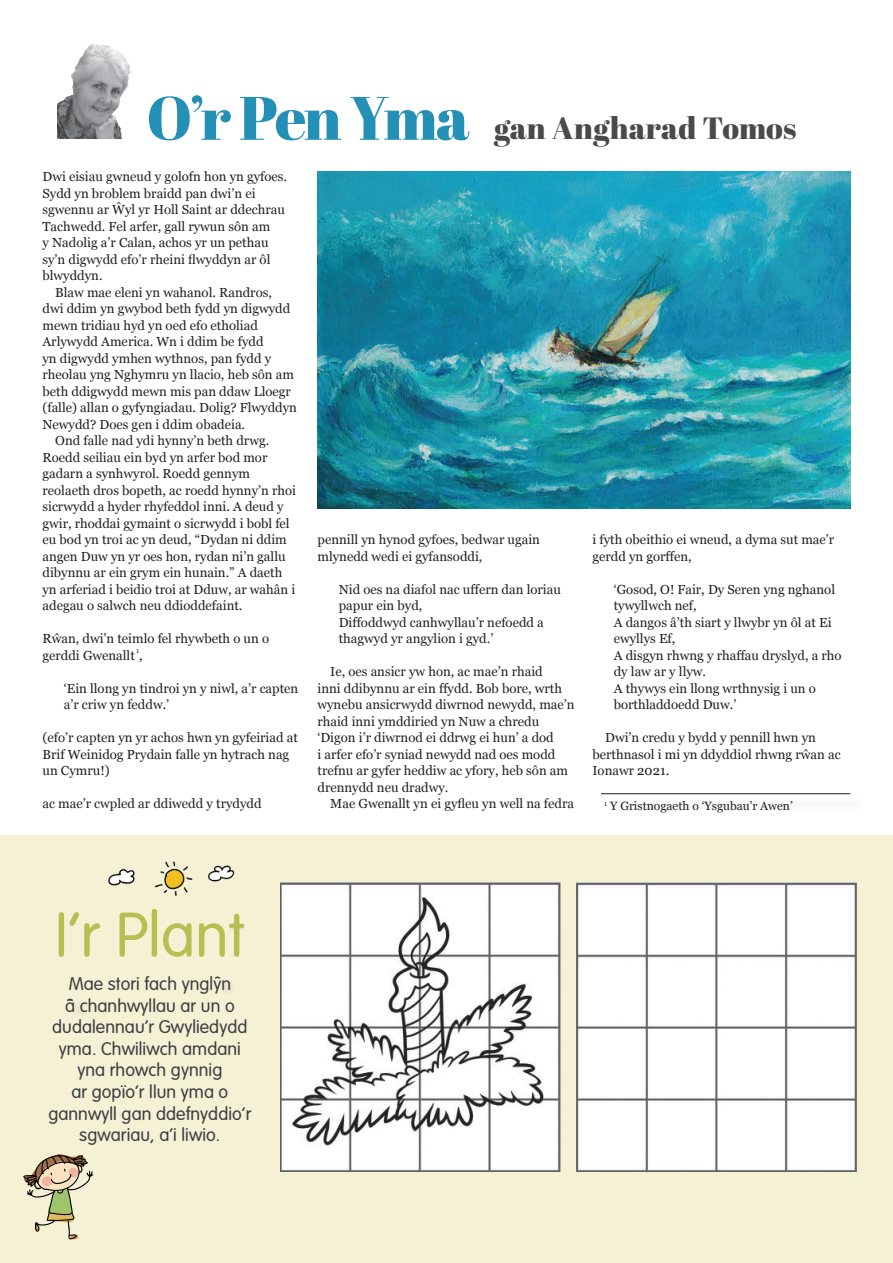
<style>
.page{position:relative;width:893px;height:1263px;background:#fff}
.page>*{position:absolute;margin:0;border:0;box-sizing:border-box;transform-origin:0 0}
.t1{font:300 61.5px "VAG Rounded";letter-spacing:.005em;color:#b5bf52}
.t2{font:30.75px "Abril Fatface";letter-spacing:.005em;color:#494a4b}
.t3{font:300 18px/21.6px "VAG Rounded";letter-spacing:.005em;color:#3c3f41;text-align:center}
.t4{font:13.2px/16.5px "Georgia";color:#231f20}
.t5{font:12px "Georgia";color:#231f20}
.t6{font:7.05px "Georgia";color:#231f20}
.s1{font-size:61.2px;color:#2590b6}
</style>
<div class="page">
<div style="left:0;top:835px;width:893px;height:428px;background:#f5f1d4"></div>
<img style="left:57px;top:44px;width:75px;height:95px">
<img style="left:317px;top:171px;width:533px;height:338px">
<div style="left:605px;top:796px;width:262px;height:16px;background:#fbfbfb"></div>
<hr style="left:601px;top:793px;width:249px;height:1px;background:#231f20">
<img style="left:576px;top:883px;width:281px;height:289px">
<img style="left:108px;top:861px;width:127px;height:35px">
<svg style="left:23px;top:1154px;width:71px;height:86px"></svg>
<img style="left:280px;top:883px;width:281px;height:289px">
<div style="left:71px;top:1001px;width:20px;height:18px;background:#f1edd1"></div>
<svg style="left:67px;top:998px;width:6px;height:3px"></svg>
<div style="left:218px;top:979px;width:20px;height:18px;background:#f1edd1"></div>
<svg style="left:215px;top:976px;width:5px;height:3px"></svg>
<h2 class="t2" style="left:146px;top:106px;width:651px"><span class="s1">O’r Pen Yma</span> gan Angharad Tomos</h2>
<p class="t4" style="left:43px;top:168px;width:246px">Dwi eisiau gwneud y golofn hon yn gyfoes.<br>Sydd yn broblem braidd pan dwi’n ei sgwennu ar Ŵyl yr Holl Saint ar ddechrau Tachwedd. Fel arfer, gall rywun sôn am<br>y Nadolig a’r Calan, achos yr un pethau sy’n digwydd efo’r rheini flwyddyn ar ôl blwyddyn.</p>
<p class="t4" style="left:55px;top:283px;width:218px">Blaw mae eleni yn wahanol. Randros,</p>
<p class="t4" style="left:43px;top:300px;width:249px">dwi ddim yn gwybod beth fydd yn digwydd</p>
<p class="t4" style="left:43px;top:316px;width:217px">mewn tridiau hyd yn oed efo etholiad</p>
<p class="t4" style="left:43px;top:333px;width:222px">Arlywydd America. Wn i ddim be fydd</p>
<p class="t4" style="left:43px;top:349px;width:230px">yn digwydd ymhen wythnos, pan fydd y</p>
<p class="t4" style="left:43px;top:366px;width:253px">rheolau yng Nghymru yn llacio, heb sôn am</p>
<p class="t4" style="left:43px;top:382px;width:250px">beth ddigwydd mewn mis pan ddaw Lloegr</p>
<p class="t4" style="left:43px;top:399px;width:256px">(falle) allan o gyfyngiadau. Dolig? Flwyddyn</p>
<p class="t4" style="left:43px;top:415px;width:204px">Newydd? Does gen i ddim obadeia.</p>
<p class="t4" style="left:55px;top:432px;width:215px">Ond falle nad ydi hynny’n beth drwg.</p>
<p class="t4" style="left:43px;top:448px;width:226px">Roedd seiliau ein byd yn arfer bod mor</p>
<p class="t4" style="left:43px;top:465px;width:209px">gadarn a synhwyrol. Roedd gennym</p>
<p class="t4" style="left:43px;top:481px;width:255px">reolaeth dros bopeth, ac roedd hynny’n rhoi</p>
<p class="t4" style="left:43px;top:498px;width:243px">sicrwydd a hyder rhyfeddol inni. A deud y</p>
<p class="t4" style="left:43px;top:514px;width:249px">gwir, rhoddai gymaint o sicrwydd i bobl fel</p>
<p class="t4" style="left:43px;top:531px;width:246px">eu bod yn troi ac yn deud, “Dydan ni ddim</p>
<p class="t4" style="left:43px;top:547px;width:245px">angen Duw yn yr oes hon, rydan ni’n gallu</p>
<p class="t4" style="left:43px;top:564px;width:241px">dibynnu ar ein grym ein hunain.” A daeth</p>
<p class="t4" style="left:43px;top:580px;width:254px">yn arferiad i beidio troi at Dduw, ar wahân i</p>
<p class="t4" style="left:43px;top:597px;width:201px">adegau o salwch neu ddioddefaint.</p>
<p class="t4" style="left:43px;top:630px;width:228px">Rŵan, dwi’n teimlo fel rhywbeth o un o gerddi Gwenallt ,</p>
<p class="t6" style="left:136px;top:645px;width:5px">1</p>
<p class="t4" style="left:64px;top:680px;width:236px">‘Ein llong yn tindroi yn y niwl, a’r capten a’r criw yn feddw.’</p>
<p class="t4" style="left:43px;top:729px;width:257px">(efo’r capten yn yr achos hwn yn gyfeiriad at<br>Brif Weinidog Prydain falle yn hytrach nag un Cymru!)</p>
<p class="t4" style="left:43px;top:795px;width:221px">ac mae’r cwpled ar ddiwedd y trydydd</p>
<p class="t4" style="left:317px;top:531px;width:224px">pennill yn hynod gyfoes, bedwar ugain mlynedd wedi ei gyfansoddi,</p>
<p class="t4" style="left:339px;top:580px;width:224px">Nid oes na diafol nac uffern dan loriau papur ein byd,<br>Diffoddwyd canhwyllau’r nefoedd a thagwyd yr angylion i gyd.’</p>
<p class="t4" style="left:317px;top:663px;width:259px;text-indent:13px">Ie, oes ansicr yw hon, ac mae’n rhaid<br>inni ddibynnu ar ein ffydd. Bob bore, wrth wynebu ansicrwydd diwrnod newydd, mae’n rhaid inni ymddiried yn Nuw a chredu ‘Digon i’r diwrnod ei ddrwg ei hun’ a dod<br>i arfer efo’r syniad newydd nad oes modd trefnu ar gyfer heddiw ac yfory, heb sôn am drennydd neu dradwy.</p>
<p class="t4" style="left:330px;top:795px;width:245px">Mae Gwenallt yn ei gyfleu yn well na fedra</p>
<p class="t4" style="left:592px;top:531px;width:243px">i fyth obeithio ei wneud, a dyma sut mae’r gerdd yn gorffen,</p>
<p class="t4" style="left:614px;top:580px;width:229px">‘Gosod, O! Fair, Dy Seren yng nghanol tywyllwch nef,<br>A dangos â’th siart y llwybr yn ôl at Ei ewyllys Ef,<br>A disgyn rhwng y rhaffau dryslyd, a rho dy law ar y llyw.<br>A thywys ein llong wrthnysig i un o borthladdoedd Duw.’</p>
<p class="t4" style="left:592px;top:729px;width:250px;text-indent:13px">Dwi’n credu y bydd y pennill hwn yn berthnasol i mi yn ddyddiol rhwng rŵan ac<br>Ionawr 2021.</p>
<p class="t5" style="left:604px;top:797px;width:190px"><sup>1</sup> Y Gristnogaeth o ‘Ysgubau’r Awen’</p>
<h1 class="t1" style="left:55px;top:900px;width:191px">I’r Plant</h1>
<h3 class="t3" style="left:48px;top:973px;width:204px">Mae stori fach ynglyn<br>â chanhwyllau ar un o dudalennau’r Gwyliedydd yma. Chwiliwch amdani yna rhowch gynnig<br>ar gopïo’r llun yma o gannwyll gan ddefnyddio’r sgwariau, a’i liwio.</h3>
</div>
